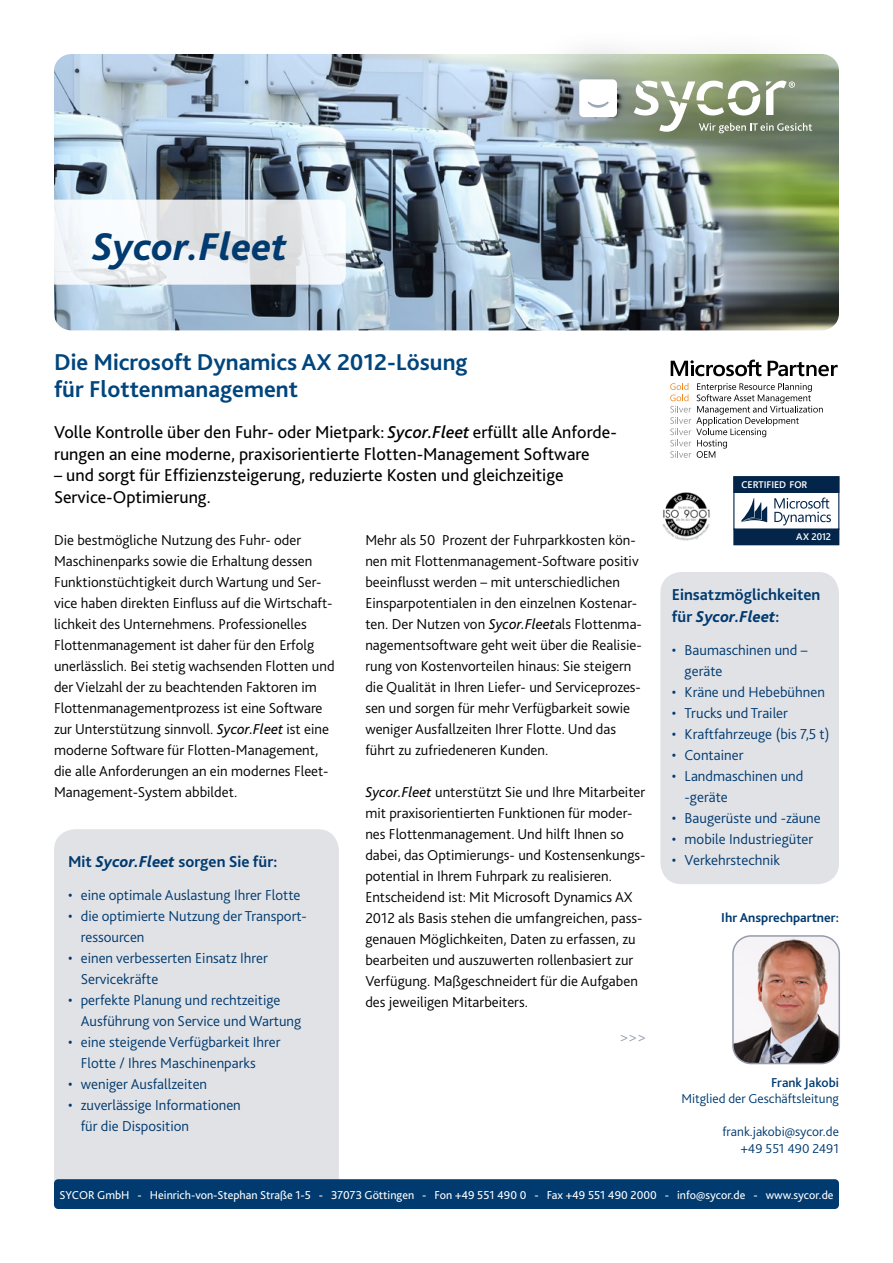
<style>
.page{position:relative;width:893px;height:1263px;background:#fff}
.page>*{position:absolute;margin:0;border:0;box-sizing:border-box;transform-origin:0 0}
.t1{font:italic 800 40.5px "Bliss 2";color:#003a6f}
.t2{font:700 24px/27px "Bliss 2";color:#00457d}
.t3{font:18px/21.6px "Bliss 2";color:#000}
.t4{font:700 16.5px/21px "Bliss 2";color:#003a6f}
.t5{font:300 15px/21px "Bliss 2";color:#000}
.t6{font:300 15px/21px "Bliss 2";color:#003a6f}
.t7{font:300 15px "Bliss 2";color:#959bac}
.t8{font:300 13.5px/16.5px "Bliss 2";color:#003a6f;text-align:right}
.t9{font:700 13.5px "Bliss 2";color:#003a6f}
.t10{font:500 13.5px "Bliss 2";color:#003a6f}
.t11{font:12px "Bliss 2";color:#fff}
.t12{font:600 9.6px "Segoe Pro";color:#fff}
.s1{font-weight:500;font-style:italic}
.s2{font-weight:400;font-style:italic}
.s3{font-weight:800;font-style:italic}
</style>
<div class="page">
<svg style="left:670px;top:383px;width:153px;height:75px"></svg>
<svg style="left:671px;top:360px;width:90px;height:16px"></svg>
<svg style="left:768px;top:361px;width:70px;height:15px"></svg>
<img style="left:54px;top:54px;width:785px;height:276px">
<div style="left:660px;top:572px;width:179px;height:312px;background:#e1e2e6;border-radius:21px"></div>
<div style="left:54px;top:829px;width:285px;height:380px;background:#e1e2e6;border-radius:21px"></div>
<div style="left:54px;top:1179px;width:785px;height:30px;background:#003a6f;border-radius:4px"></div>
<div style="left:529px;top:29px;width:324px;height:151px;background:#000;opacity:.75"></div>
<svg style="left:579px;top:79px;width:38px;height:38px"></svg>
<svg style="left:634px;top:81px;width:178px;height:52px"></svg>
<svg style="left:54px;top:200px;width:292px;height:85px"></svg>
<img style="left:662px;top:492px;width:48px;height:48px">
<img style="left:735px;top:938px;width:104px;height:125px">
<div style="left:732px;top:935px;width:108px;height:129px;border:2px solid #959bac;border-radius:18px"></div>
<div style="left:734px;top:477px;width:105px;height:15px;background:#04254a"></div>
<div style="left:733px;top:476px;width:106px;height:17px;border:1px solid #04254a"></div>
<div style="left:734px;top:529px;width:105px;height:16px;background:#04254a"></div>
<svg style="left:774px;top:497px;width:57px;height:28px"></svg>
<svg style="left:741px;top:498px;width:26px;height:24px"></svg>
<h1 class="t1" style="left:92px;top:221px;width:197px">Sycor.Fleet</h1>
<h2 class="t2" style="left:54px;top:348px;width:415px">Die Microsoft Dynamics AX 2012-Lösung für Flottenmanagement</h2>
<p class="t3" style="left:54px;top:421px;width:564px">Volle Kontrolle über den Fuhr- oder Mietpark: <span class="s1">Sycor.Fleet</span> erfüllt alle Anforde&shy;rungen an eine moderne, praxisorientierte Flotten-Management Software</p>
<p class="t3" style="left:54px;top:464px;width:511px">– und sorgt für Effizienzsteigerung, reduzierte Kosten und gleichzeitige<br>Service-Optimierung.</p>
<p class="t5" style="left:54px;top:529px;width:282px">Die bestmögliche Nutzung des Fuhr- oder Maschinenparks sowie die Erhaltung dessen Funktionstüchtigkeit durch Wartung und Ser&shy;vice haben direkten Einfluss auf die Wirtschaft&shy;lichkeit des Unternehmens. Professionelles Flottenmanagement ist daher für den Erfolg unerlässlich. Bei stetig wachsenden Flotten und der Vielzahl der zu beachtenden Faktoren im Flottenmanagementprozess ist eine Software zur Unterstützung sinnvoll. <span class="s2">Sycor.Fleet</span> ist eine moderne Software für Flotten-Management, die alle Anforderungen an ein modernes Fleet-Management-System abbildet.</p>
<p class="t5" style="left:365px;top:529px;width:278px">Mehr als 50 Prozent der Fuhrparkkosten kön&shy;nen mit Flottenmanagement-Software positiv beeinflusst werden – mit unterschiedlichen Einsparpotentialen in den einzelnen Kostenar&shy;ten. Der Nutzen von <span class="s2">Sycor.Fleet</span>als Flottenma&shy;nagementsoftware geht weit über die Realisie&shy;rung von Kostenvorteilen hinaus: Sie steigern die Qualität in Ihren Liefer- und Serviceprozes&shy;sen und sorgen für mehr Verfügbarkeit sowie weniger Ausfallzeiten Ihrer Flotte. Und das führt zu zufriedeneren Kunden.</p>
<p class="t5" style="left:365px;top:781px;width:282px"><span class="s2">Sycor.Fleet</span> unterstützt Sie und Ihre Mitarbeiter mit praxisorientierten Funktionen für moder&shy;nes Flottenmanagement. Und hilft Ihnen so dabei, das Optimierungs- und Kostensenkungs&shy;potential in Ihrem Fuhrpark zu realisieren.<br>Entscheidend ist: Mit Microsoft Dynamics AX 2012 als Basis stehen die umfangreichen, pass&shy;genauen Möglichkeiten, Daten zu erfassen, zu bearbeiten und auszuwerten rollenbasiert zur Verfügung. Maßgeschneidert für die Aufgaben des jeweiligen Mitarbeiters.</p>
<p class="t4" style="left:68px;top:850px;width:211px">Mit <span class="s3">Sycor.Fleet</span> sorgen Sie für:</p>
<p class="t6" style="left:68px;top:884px;width:234px">• eine optimale Auslastung Ihrer Flotte</p>
<p class="t6" style="left:81px;top:905px;width:228px;text-indent:-13px">• die optimierte Nutzung der Transport&shy;ressourcen</p>
<p class="t6" style="left:81px;top:947px;width:189px;text-indent:-13px">• einen verbesserten Einsatz Ihrer<br>Servicekräfte</p>
<p class="t6" style="left:81px;top:989px;width:222px;text-indent:-13px">• perfekte Planung und rechtzeitige<br>Ausführung von Service und Wartung</p>
<p class="t6" style="left:81px;top:1031px;width:201px;text-indent:-13px">• eine steigende Verfügbarkeit Ihrer<br>Flotte / Ihres Maschinenparks</p>
<p class="t6" style="left:68px;top:1073px;width:141px">• weniger Ausfallzeiten</p>
<p class="t6" style="left:81px;top:1094px;width:162px;text-indent:-13px">• zuverlässige Informationen für die Disposition</p>
<p class="t7" style="left:619px;top:1028px;width:28px">&gt;&gt;&gt;</p>
<p class="t12" style="left:741px;top:478px;width:67px">CERTIFIED FOR</p>
<p class="t12" style="left:796px;top:530px;width:36px">AX 2012</p>
<p class="t4" style="left:672px;top:584px;width:150px">Einsatzmöglichkeiten für <span class="s3">Sycor.Fleet</span>:</p>
<p class="t6" style="left:685px;top:639px;width:124px;text-indent:-13px">• Baumaschinen und – geräte</p>
<p class="t6" style="left:672px;top:681px;width:155px">• Kräne und Hebebühnen</p>
<p class="t6" style="left:672px;top:702px;width:118px">• Trucks und Trailer</p>
<p class="t6" style="left:672px;top:723px;width:159px">• Kraftfahrzeuge (bis 7,5 t)</p>
<p class="t6" style="left:672px;top:744px;width:73px">• Container</p>
<p class="t6" style="left:685px;top:765px;width:120px;text-indent:-13px">• Landmaschinen und -geräte</p>
<p class="t6" style="left:672px;top:807px;width:150px">• Baugerüste und -zäune</p>
<p class="t6" style="left:672px;top:828px;width:143px">• mobile Industriegüter</p>
<p class="t6" style="left:672px;top:849px;width:110px">• Verkehrstechnik</p>
<p class="t9" style="left:721px;top:909px;width:119px">Ihr Ansprechpartner:</p>
<p class="t10" style="left:771px;top:1074px;width:69px">Frank Jakobi</p>
<p class="t8" style="left:681px;top:1090px;width:159px">Mitglied der Geschäftsleitung</p>
<p class="t8" style="left:722px;top:1123px;width:118px">frank.jakobi@sycor.de +49 551 490 2491</p>
<p class="t11" style="left:59px;top:1187px;width:776px">SYCOR GmbH - Heinrich-von-Stephan Straße 1-5 - 37073 Göttingen - Fon +49 551 490 0 - Fax +49 551 490 2000 - info@sycor.de - www.sycor.de</p>
</div>
